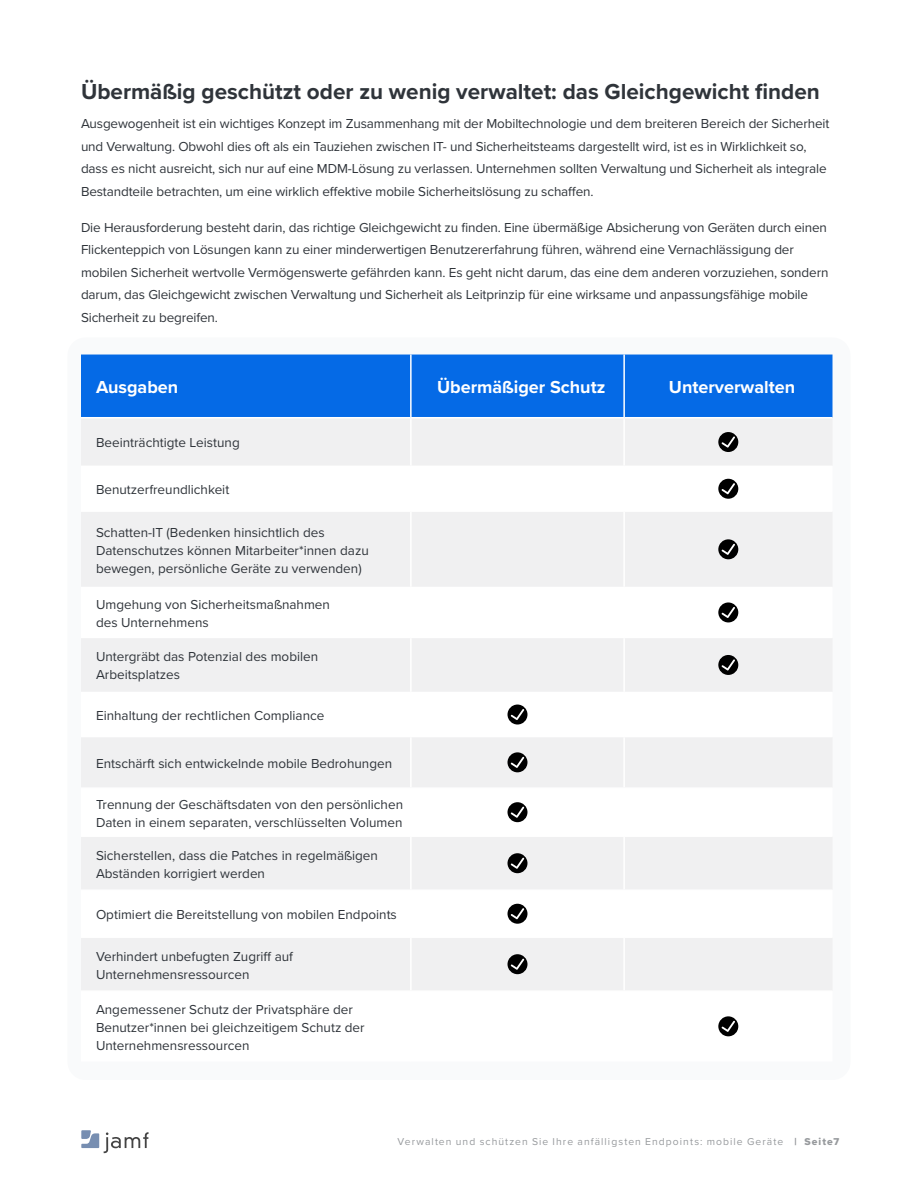
<style>
.page{position:relative;width:918px;height:1188px;background:#fff}
.page>*{position:absolute;margin:0;border:0;box-sizing:border-box;transform-origin:0 0}
.t1{font:700 22.5px "Proxima Nova";color:#2f343a}
.t2{font:700 18px "Proxima Nova";color:#fff}
.t3{font:13.5px/18px "Proxima Nova";letter-spacing:-.01em;color:#2f343a}
.t4{font:10.35px "Proxima Nova";letter-spacing:.1em;color:#979a9d}
.s1{font-family:"Proxima Nova Extrabld"}
</style>
<div class="page">
<div style="left:68px;top:338px;width:782px;height:742px;background:#f9fafb;border-radius:18px"></div>
<div style="left:81px;top:355px;width:751px;height:62px;background:#056ae6"></div>
<hr style="left:410px;top:355px;width:2px;height:62px;background:#fff">
<hr style="left:623px;top:355px;width:2px;height:62px;background:#fff">
<hr style="left:81px;top:417px;width:330px;height:1px;background:#fff">
<hr style="left:411px;top:417px;width:213px;height:1px;background:#fff">
<hr style="left:410px;top:418px;width:2px;height:48px;background:#fff">
<hr style="left:624px;top:417px;width:208px;height:1px;background:#fff">
<hr style="left:623px;top:418px;width:2px;height:48px;background:#fff">
<hr style="left:81px;top:466px;width:330px;height:1px;background:#fff">
<hr style="left:411px;top:466px;width:213px;height:1px;background:#fff">
<hr style="left:410px;top:467px;width:2px;height:43px;background:#fff">
<hr style="left:624px;top:466px;width:208px;height:1px;background:#fff">
<hr style="left:623px;top:467px;width:2px;height:43px;background:#fff">
<hr style="left:81px;top:510px;width:330px;height:2px;background:#fff">
<hr style="left:411px;top:510px;width:213px;height:2px;background:#fff">
<hr style="left:410px;top:512px;width:2px;height:75px;background:#fff">
<hr style="left:624px;top:510px;width:208px;height:2px;background:#fff">
<hr style="left:623px;top:512px;width:2px;height:75px;background:#fff">
<hr style="left:81px;top:587px;width:330px;height:1px;background:#fff">
<hr style="left:411px;top:587px;width:213px;height:1px;background:#fff">
<hr style="left:410px;top:588px;width:2px;height:49px;background:#fff">
<hr style="left:624px;top:587px;width:208px;height:1px;background:#fff">
<hr style="left:623px;top:588px;width:2px;height:49px;background:#fff">
<hr style="left:81px;top:637px;width:330px;height:1px;background:#fff">
<hr style="left:411px;top:637px;width:213px;height:1px;background:#fff">
<hr style="left:410px;top:638px;width:2px;height:54px;background:#fff">
<hr style="left:624px;top:637px;width:208px;height:1px;background:#fff">
<hr style="left:623px;top:638px;width:2px;height:54px;background:#fff">
<hr style="left:81px;top:692px;width:330px;height:1px;background:#fff">
<hr style="left:411px;top:692px;width:213px;height:1px;background:#fff">
<hr style="left:410px;top:693px;width:2px;height:43px;background:#fff">
<hr style="left:624px;top:692px;width:208px;height:1px;background:#fff">
<hr style="left:623px;top:693px;width:2px;height:43px;background:#fff">
<hr style="left:81px;top:736px;width:330px;height:1px;background:#fff">
<hr style="left:411px;top:736px;width:213px;height:1px;background:#fff">
<hr style="left:410px;top:737px;width:2px;height:50px;background:#fff">
<hr style="left:624px;top:736px;width:208px;height:1px;background:#fff">
<hr style="left:623px;top:737px;width:2px;height:50px;background:#fff">
<hr style="left:81px;top:787px;width:330px;height:2px;background:#fff">
<hr style="left:411px;top:787px;width:213px;height:2px;background:#fff">
<hr style="left:410px;top:789px;width:2px;height:46px;background:#fff">
<hr style="left:624px;top:787px;width:208px;height:2px;background:#fff">
<hr style="left:623px;top:789px;width:2px;height:46px;background:#fff">
<hr style="left:81px;top:835px;width:330px;height:2px;background:#fff">
<hr style="left:411px;top:835px;width:213px;height:2px;background:#fff">
<hr style="left:410px;top:837px;width:2px;height:52px;background:#fff">
<hr style="left:624px;top:835px;width:208px;height:2px;background:#fff">
<hr style="left:623px;top:837px;width:2px;height:52px;background:#fff">
<hr style="left:81px;top:889px;width:330px;height:2px;background:#fff">
<hr style="left:411px;top:889px;width:213px;height:2px;background:#fff">
<hr style="left:410px;top:891px;width:2px;height:45px;background:#fff">
<hr style="left:624px;top:889px;width:208px;height:2px;background:#fff">
<hr style="left:623px;top:891px;width:2px;height:45px;background:#fff">
<hr style="left:81px;top:936px;width:330px;height:2px;background:#fff">
<hr style="left:411px;top:936px;width:213px;height:2px;background:#fff">
<hr style="left:410px;top:938px;width:2px;height:52px;background:#fff">
<hr style="left:624px;top:936px;width:208px;height:2px;background:#fff">
<hr style="left:623px;top:938px;width:2px;height:52px;background:#fff">
<hr style="left:81px;top:990px;width:330px;height:2px;background:#fff">
<hr style="left:411px;top:990px;width:213px;height:2px;background:#fff">
<hr style="left:410px;top:992px;width:2px;height:70px;background:#fff">
<hr style="left:624px;top:990px;width:208px;height:2px;background:#fff">
<hr style="left:623px;top:992px;width:2px;height:70px;background:#fff">
<svg style="left:718px;top:432px;width:20px;height:20px"></svg>
<svg style="left:722px;top:436px;width:13px;height:12px"></svg>
<div style="left:718px;top:479px;width:20px;height:20px;background:#000;border-radius:50%"></div>
<svg style="left:722px;top:483px;width:13px;height:11px"></svg>
<div style="left:718px;top:539px;width:20px;height:20px;background:#000;border-radius:50%"></div>
<svg style="left:722px;top:544px;width:13px;height:11px"></svg>
<div style="left:718px;top:602px;width:20px;height:20px;background:#000;border-radius:50%"></div>
<svg style="left:722px;top:607px;width:13px;height:11px"></svg>
<div style="left:718px;top:655px;width:20px;height:20px;background:#000;border-radius:50%"></div>
<svg style="left:722px;top:659px;width:13px;height:11px"></svg>
<div style="left:508px;top:705px;width:19px;height:20px;background:#000;border-radius:50%"></div>
<svg style="left:511px;top:709px;width:13px;height:11px"></svg>
<div style="left:508px;top:752px;width:19px;height:20px;background:#000;border-radius:50%"></div>
<svg style="left:511px;top:757px;width:13px;height:11px"></svg>
<div style="left:508px;top:802px;width:19px;height:20px;background:#000;border-radius:50%"></div>
<svg style="left:511px;top:807px;width:13px;height:11px"></svg>
<div style="left:508px;top:853px;width:19px;height:20px;background:#000;border-radius:50%"></div>
<svg style="left:511px;top:858px;width:13px;height:11px"></svg>
<div style="left:508px;top:904px;width:19px;height:20px;background:#000;border-radius:50%"></div>
<svg style="left:511px;top:908px;width:13px;height:11px"></svg>
<div style="left:508px;top:954px;width:19px;height:20px;background:#000;border-radius:50%"></div>
<svg style="left:511px;top:959px;width:13px;height:11px"></svg>
<div style="left:718px;top:1016px;width:20px;height:20px;background:#000;border-radius:50%"></div>
<svg style="left:722px;top:1021px;width:13px;height:11px"></svg>
<svg style="left:81px;top:1130px;width:67px;height:23px"></svg>
<h1 class="t1" style="left:81px;top:74px;width:740px">Übermäßig geschützt oder zu wenig verwaltet: das Gleichgewicht finden</h1>
<p class="t3" style="left:81px;top:112px;width:750px;line-height:22.5px">Ausgewogenheit ist ein wichtiges Konzept im Zusammenhang mit der Mobiltechnologie und dem breiteren Bereich der Sicherheit und Verwaltung. Obwohl dies oft als ein Tauziehen zwischen IT- und Sicherheitsteams dargestellt wird, ist es in Wirklichkeit so, dass es nicht ausreicht, sich nur auf eine MDM-Lösung zu verlassen. Unternehmen sollten Verwaltung und Sicherheit als integrale Bestandteile betrachten, um eine wirklich effektive mobile Sicherheitslösung zu schaffen.</p>
<p class="t3" style="left:81px;top:215px;width:749px;line-height:22.5px">Die Herausforderung besteht darin, das richtige Gleichgewicht zu finden. Eine übermäßige Absicherung von Geräten durch einen Flickenteppich von Lösungen kann zu einer minderwertigen Benutzererfahrung führen, während eine Vernachlässigung der mobilen Sicherheit wertvolle Vermögenswerte gefährden kann. Es geht nicht darum, das eine dem anderen vorzuziehen, sondern darum, das Gleichgewicht zwischen Verwaltung und Sicherheit als Leitprinzip für eine wirksame und anpassungsfähige mobile Sicherheit zu begreifen.</p>
<h2 class="t2" style="left:96px;top:374px;width:84px">Ausgaben</h2>
<h2 class="t2" style="left:437px;top:374px;width:170px">Übermäßiger Schutz</h2>
<h2 class="t2" style="left:669px;top:374px;width:128px">Unterverwalten</h2>
<p class="t3" style="left:96px;top:433px;width:145px">Beeinträchtigte Leistung</p>
<p class="t3" style="left:96px;top:480px;width:135px">Benutzerfreundlichkeit</p>
<p class="t3" style="left:96px;top:523px;width:274px">Schatten-IT (Bedenken hinsichtlich des<br>Datenschutzes können Mitarbeiter*innen dazu bewegen, persönliche Geräte zu verwenden)</p>
<p class="t3" style="left:96px;top:595px;width:236px">Umgehung von Sicherheitsmaßnahmen des Unternehmens</p>
<p class="t3" style="left:96px;top:647px;width:224px">Untergräbt das Potenzial des mobilen<br>Arbeitsplatzes</p>
<p class="t3" style="left:96px;top:706px;width:230px">Einhaltung der rechtlichen Compliance</p>
<p class="t3" style="left:96px;top:754px;width:298px">Entschärft sich entwickelnde mobile Bedrohungen</p>
<p class="t3" style="left:96px;top:794px;width:309px">Trennung der Geschäftsdaten von den persönlichen<br>Daten in einem separaten, verschlüsselten Volumen</p>
<p class="t3" style="left:96px;top:845px;width:284px">Sicherstellen, dass die Patches in regelmäßigen<br>Abständen korrigiert werden</p>
<p class="t3" style="left:96px;top:905px;width:302px">Optimiert die Bereitstellung von mobilen Endpoints</p>
<p class="t3" style="left:96px;top:946px;width:199px">Verhindert unbefugten Zugriff auf<br>Unternehmensressourcen</p>
<p class="t3" style="left:96px;top:1000px;width:270px">Angemessener Schutz der Privatsphäre der<br>Benutzer*innen bei gleichzeitigem Schutz der<br>Unternehmensressourcen</p>
<p class="t4" style="left:397px;top:1134px;width:443px">Verwalten und schützen Sie Ihre anfälligsten Endpoints: mobile Geräte <span class="s1">| Seite7</span></p>
</div>
